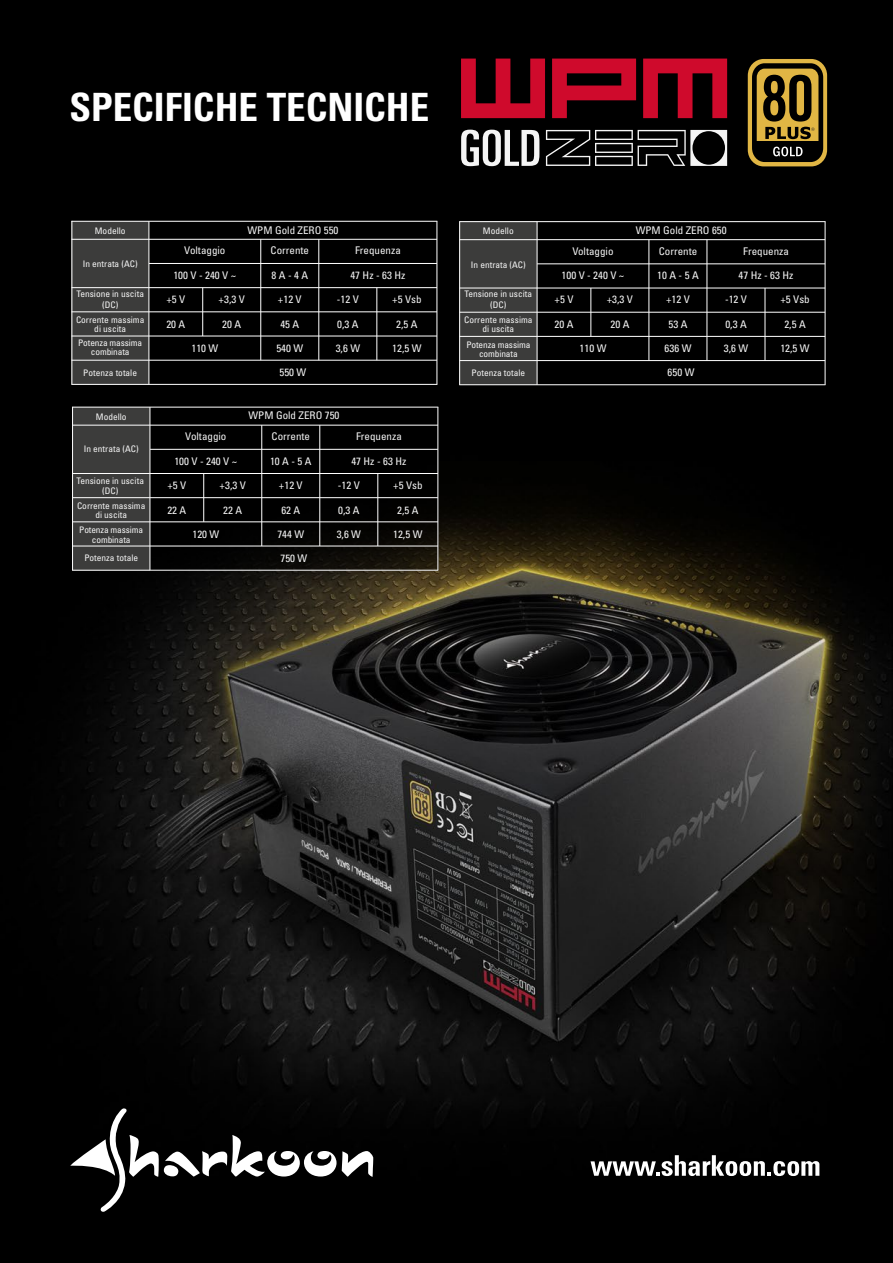
<style>
.page{position:relative;width:893px;height:1263px;background:#fff}
.page>*{position:absolute;margin:0;border:0;box-sizing:border-box;transform-origin:0 0}
.t1{font:700 condensed 39px "Univers";color:#fff}
.t2{font:condensed 10.5px "Univers";color:#f5f5f5;scale:1.04 1}
.t3{font:condensed 9px/9.3px "Univers";color:#f5f5f5;text-align:center;scale:1.04 1}
</style>
<div class="page">
<img style="left:0;top:0;width:893px;height:1263px">
<svg style="left:70px;top:1108px;width:303px;height:104px;background:#272727"></svg>
<svg style="left:591px;top:1155px;width:228px;height:21px"></svg>
<div style="left:748px;top:59px;width:79px;height:107px;background:#e1b644;border-radius:16px"></div>
<svg style="left:752px;top:63px;width:71px;height:99px"></svg>
<svg style="left:461px;top:59px;width:84px;height:59px;background:#85061c"></svg>
<svg style="left:552px;top:59px;width:84px;height:59px;background:#80061b"></svg>
<svg style="left:643px;top:59px;width:84px;height:59px;background:#84061c"></svg>
<svg style="left:461px;top:130px;width:78px;height:36px"></svg>
<svg style="left:546px;top:130px;width:181px;height:36px;background:#383838"></svg>
<div style="left:72px;top:407px;width:366px;height:163px;background:#000"></div>
<div style="left:73px;top:407px;width:77px;height:163px;background:#3c3c3b"></div>
<hr style="left:73px;top:407px;width:365px;height:1px;background:#fff">
<hr style="left:73px;top:425px;width:365px;height:1px;background:#fff">
<hr style="left:150px;top:449px;width:288px;height:1px;background:#fff">
<hr style="left:73px;top:473px;width:365px;height:1px;background:#fff">
<hr style="left:73px;top:497px;width:365px;height:1px;background:#fff">
<hr style="left:73px;top:521px;width:365px;height:1px;background:#fff">
<hr style="left:73px;top:546px;width:365px;height:1px;background:#fff">
<hr style="left:72px;top:570px;width:366px;height:1px;background:#fff">
<hr style="left:150px;top:407px;width:1px;height:163px;background:#fff">
<hr style="left:203px;top:473px;width:1px;height:49px;background:#fff">
<hr style="left:261px;top:425px;width:1px;height:121px;background:#fff">
<hr style="left:319px;top:425px;width:1px;height:121px;background:#fff">
<hr style="left:377px;top:473px;width:1px;height:73px;background:#fff">
<hr style="left:437px;top:407px;width:1px;height:163px;background:#fff">
<hr style="left:72px;top:407px;width:1px;height:163px;background:#fff">
<div style="left:460px;top:222px;width:77px;height:163px;background:#3c3c3b"></div>
<hr style="left:460px;top:221px;width:365px;height:1px;background:#fff">
<hr style="left:460px;top:239px;width:365px;height:1px;background:#fff">
<hr style="left:537px;top:263px;width:288px;height:1px;background:#fff">
<hr style="left:460px;top:288px;width:365px;height:1px;background:#fff">
<hr style="left:460px;top:312px;width:365px;height:1px;background:#fff">
<hr style="left:460px;top:336px;width:365px;height:1px;background:#fff">
<hr style="left:460px;top:360px;width:365px;height:1px;background:#fff">
<hr style="left:459px;top:384px;width:366px;height:1px;background:#fff">
<hr style="left:537px;top:222px;width:1px;height:163px;background:#fff">
<hr style="left:590px;top:288px;width:1px;height:48px;background:#fff">
<hr style="left:648px;top:240px;width:1px;height:121px;background:#fff">
<hr style="left:707px;top:240px;width:1px;height:121px;background:#fff">
<hr style="left:765px;top:288px;width:1px;height:73px;background:#fff">
<hr style="left:825px;top:222px;width:1px;height:163px;background:#fff">
<hr style="left:459px;top:221px;width:1px;height:164px;background:#fff">
<div style="left:71px;top:221px;width:78px;height:163px;background:#3c3c3b"></div>
<hr style="left:71px;top:221px;width:366px;height:1px;background:#fff">
<hr style="left:71px;top:239px;width:366px;height:1px;background:#fff">
<hr style="left:149px;top:263px;width:288px;height:1px;background:#fff">
<hr style="left:71px;top:287px;width:366px;height:1px;background:#fff">
<hr style="left:71px;top:311px;width:366px;height:1px;background:#fff">
<hr style="left:71px;top:336px;width:366px;height:1px;background:#fff">
<hr style="left:71px;top:360px;width:366px;height:1px;background:#fff">
<hr style="left:72px;top:384px;width:365px;height:1px;background:#fff">
<hr style="left:149px;top:221px;width:1px;height:163px;background:#fff">
<hr style="left:202px;top:288px;width:1px;height:48px;background:#fff">
<hr style="left:260px;top:239px;width:1px;height:121px;background:#fff">
<hr style="left:318px;top:239px;width:1px;height:121px;background:#fff">
<hr style="left:376px;top:288px;width:1px;height:72px;background:#fff">
<hr style="left:436px;top:221px;width:1px;height:163px;background:#fff">
<hr style="left:71px;top:221px;width:1px;height:163px;background:#fff">
<h1 class="t1" style="left:69px;top:83px;width:361px">SPECIFICHE TECNICHE</h1>
<p class="t2" style="left:247px;top:223px;width:89px">WPM Gold ZERO 550</p>
<p class="t3" style="left:95px;top:226px;width:31px">Modello</p>
<p class="t2" style="left:636px;top:224px;width:89px">WPM Gold ZERO 650</p>
<p class="t3" style="left:83px;top:259px;width:54px">In entrata (AC)</p>
<p class="t3" style="left:483px;top:226px;width:31px">Modello</p>
<p class="t3" style="left:471px;top:260px;width:54px">In entrata (AC)</p>
<p class="t2" style="left:271px;top:244px;width:39px">Corrente</p>
<p class="t2" style="left:355px;top:244px;width:46px">Frequenza</p>
<p class="t2" style="left:184px;top:244px;width:41px">Voltaggio</p>
<p class="t2" style="left:173px;top:269px;width:62px">100 V - 240 V ~</p>
<p class="t2" style="left:272px;top:269px;width:37px">8 A - 4 A</p>
<p class="t2" style="left:350px;top:269px;width:54px">47 Hz - 63 Hz</p>
<p class="t2" style="left:166px;top:293px;width:20px">+5 V</p>
<p class="t2" style="left:219px;top:293px;width:27px">+3,3 V</p>
<p class="t2" style="left:278px;top:293px;width:24px">+12 V</p>
<p class="t2" style="left:280px;top:317px;width:20px">45 A</p>
<p class="t2" style="left:276px;top:341px;width:27px">540 W</p>
<p class="t2" style="left:659px;top:244px;width:39px">Corrente</p>
<p class="t2" style="left:743px;top:244px;width:46px">Frequenza</p>
<p class="t2" style="left:572px;top:244px;width:41px">Voltaggio</p>
<p class="t2" style="left:562px;top:269px;width:62px">100 V - 240 V ~</p>
<p class="t2" style="left:657px;top:269px;width:41px">10 A - 5 A</p>
<p class="t2" style="left:739px;top:269px;width:54px">47 Hz - 63 Hz</p>
<p class="t2" style="left:554px;top:293px;width:20px">+5 V</p>
<p class="t2" style="left:607px;top:293px;width:27px">+3,3 V</p>
<p class="t2" style="left:666px;top:293px;width:24px">+12 V</p>
<p class="t2" style="left:669px;top:318px;width:20px">53 A</p>
<p class="t2" style="left:665px;top:342px;width:27px">636 W</p>
<p class="t3" style="left:76px;top:288px;width:67px;line-height:10.8px">Tensione in uscita (DC)</p>
<p class="t3" style="left:465px;top:288px;width:67px;line-height:10.8px">Tensione in uscita (DC)</p>
<p class="t2" style="left:337px;top:293px;width:23px">-12 V</p>
<p class="t2" style="left:392px;top:293px;width:30px">+5 Vsb</p>
<p class="t2" style="left:725px;top:293px;width:23px">-12 V</p>
<p class="t2" style="left:780px;top:293px;width:30px">+5 Vsb</p>
<p class="t3" style="left:76px;top:315px;width:67px">Corrente massima di uscita</p>
<p class="t3" style="left:78px;top:338px;width:63px">Potenza massima combinata</p>
<p class="t3" style="left:464px;top:315px;width:67px">Corrente massima di uscita</p>
<p class="t3" style="left:466px;top:340px;width:63px">Potenza massima combinata</p>
<p class="t2" style="left:337px;top:317px;width:22px">0,3 A</p>
<p class="t2" style="left:396px;top:317px;width:22px">2,5 A</p>
<p class="t2" style="left:336px;top:341px;width:25px">3,6 W</p>
<p class="t2" style="left:392px;top:341px;width:30px">12,5 W</p>
<p class="t2" style="left:166px;top:317px;width:20px">20 A</p>
<p class="t2" style="left:222px;top:317px;width:20px">20 A</p>
<p class="t2" style="left:725px;top:318px;width:22px">0,3 A</p>
<p class="t2" style="left:784px;top:318px;width:22px">2,5 A</p>
<p class="t2" style="left:724px;top:342px;width:25px">3,6 W</p>
<p class="t2" style="left:780px;top:342px;width:30px">12,5 W</p>
<p class="t2" style="left:554px;top:318px;width:20px">20 A</p>
<p class="t2" style="left:610px;top:318px;width:20px">20 A</p>
<p class="t2" style="left:191px;top:341px;width:27px">110 W</p>
<p class="t2" style="left:580px;top:342px;width:27px">110 W</p>
<p class="t3" style="left:83px;top:368px;width:53px">Potenza totale</p>
<p class="t2" style="left:279px;top:366px;width:27px">550 W</p>
<p class="t3" style="left:471px;top:368px;width:53px">Potenza totale</p>
<p class="t2" style="left:668px;top:366px;width:27px">650 W</p>
<p class="t3" style="left:96px;top:412px;width:31px">Modello</p>
<p class="t3" style="left:84px;top:444px;width:54px">In entrata (AC)</p>
<p class="t3" style="left:76px;top:475px;width:67px;line-height:10.8px">Tensione in uscita (DC)</p>
<p class="t3" style="left:77px;top:501px;width:67px">Corrente massima di uscita</p>
<p class="t3" style="left:79px;top:525px;width:63px">Potenza massima combinata</p>
<p class="t2" style="left:248px;top:409px;width:89px">WPM Gold ZERO 750</p>
<p class="t2" style="left:272px;top:430px;width:39px">Corrente</p>
<p class="t2" style="left:356px;top:430px;width:46px">Frequenza</p>
<p class="t2" style="left:185px;top:430px;width:41px">Voltaggio</p>
<p class="t2" style="left:174px;top:454px;width:62px">100 V - 240 V ~</p>
<p class="t2" style="left:270px;top:454px;width:41px">10 A - 5 A</p>
<p class="t2" style="left:351px;top:454px;width:54px">47 Hz - 63 Hz</p>
<p class="t2" style="left:167px;top:478px;width:20px">+5 V</p>
<p class="t2" style="left:220px;top:478px;width:27px">+3,3 V</p>
<p class="t2" style="left:279px;top:478px;width:24px">+12 V</p>
<p class="t2" style="left:281px;top:503px;width:20px">62 A</p>
<p class="t2" style="left:277px;top:527px;width:27px">744 W</p>
<p class="t2" style="left:338px;top:478px;width:23px">-12 V</p>
<p class="t2" style="left:393px;top:478px;width:30px">+5 Vsb</p>
<p class="t2" style="left:167px;top:503px;width:20px">22 A</p>
<p class="t2" style="left:338px;top:503px;width:22px">0,3 A</p>
<p class="t2" style="left:397px;top:503px;width:22px">2,5 A</p>
<p class="t2" style="left:337px;top:527px;width:25px">3,6 W</p>
<p class="t2" style="left:393px;top:527px;width:30px">12,5 W</p>
<p class="t2" style="left:223px;top:503px;width:20px">22 A</p>
<p class="t2" style="left:192px;top:527px;width:27px">120 W</p>
<p class="t3" style="left:84px;top:553px;width:53px">Potenza totale</p>
<p class="t2" style="left:280px;top:551px;width:27px">750 W</p>
</div>
